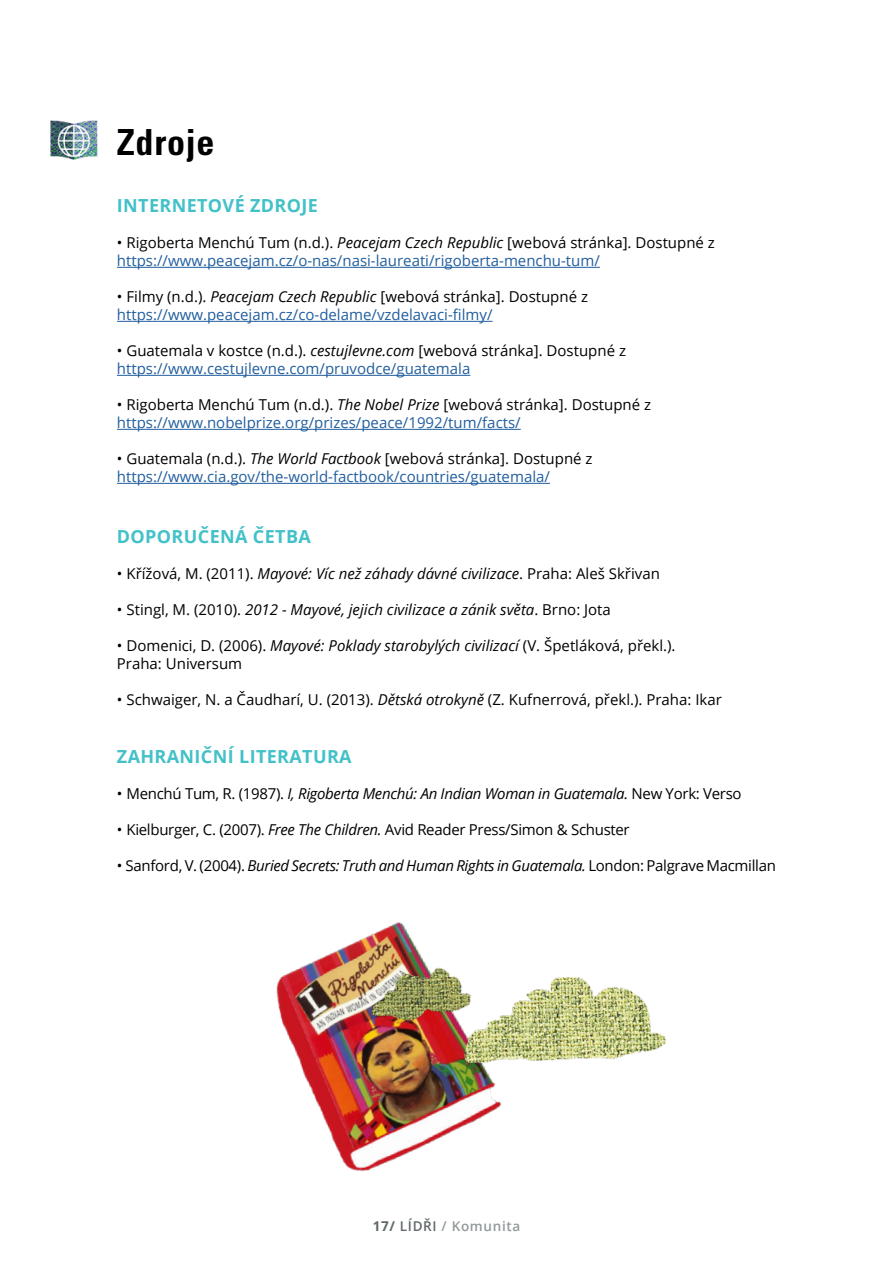
<style>
.page{position:relative;width:893px;height:1263px;background:#fff}
.page>*{position:absolute;margin:0;border:0;box-sizing:border-box;transform-origin:0 0}
.t1{font:700 condensed 36px "Univers CE";letter-spacing:.02em;color:#000}
.t2{font:700 18px "Open Sans";letter-spacing:.02em;color:#42c1c8}
.t3{font:15px/18px "Open Sans";color:#215e9e}
.t4{font:15px/18px "Open Sans";color:#000}
.t5{font:italic 15px "Open Sans";letter-spacing:-.02em;color:#000}
.t6{font:15px "Open Sans";letter-spacing:-.02em;color:#000}
.t7{font:italic 15px "Open Sans";color:#000}
.t8{font:600 13.5px "Open Sans";letter-spacing:.05em;color:#91999a}
.s1{color:#000}
.s2{font-style:italic;color:#000}
.s3{font-style:italic}
.s4{color:#215e9e}
.s5{font-style:normal}
.s6{font-weight:700;color:#606869}
.s7{color:#606869}
</style>
<div class="page">
<hr style="left:117px;top:267px;width:483px;height:1px;background:#215e9e">
<hr style="left:117px;top:321px;width:376px;height:1px;background:#215e9e">
<hr style="left:117px;top:375px;width:353px;height:1px;background:#215e9e">
<hr style="left:117px;top:429px;width:404px;height:1px;background:#215e9e">
<hr style="left:117px;top:483px;width:433px;height:1px;background:#215e9e">
<img style="left:276px;top:922px;width:226px;height:250px">
<img style="left:50px;top:120px;width:48px;height:40px">
<img style="left:353px;top:947px;width:313px;height:127px">
<h1 class="t1" style="left:117px;top:122px;width:99px">Zdroje</h1>
<p class="t2" style="left:117px;top:193px;width:203px">INTERNETOVÉ ZDROJE</p>
<p class="t3" style="left:117px;top:233px;width:599px"><span class="s1">• Rigoberta Menchú Tum (n.d.).</span> <span class="s2">Peacejam Czech Republic</span> <span class="s1">[webová stránka]. Dostupné z </span>https://www.peacejam.cz/o-nas/nasi-laureati/rigoberta-menchu-tum/</p>
<p class="t3" style="left:117px;top:287px;width:473px"><span class="s1">• Filmy (n.d.).</span> <span class="s2">Peacejam Czech Republic</span> <span class="s1">[webová stránka]. Dostupné z </span>https://www.peacejam.cz/co-delame/vzdelavaci-filmy/</p>
<p class="t4" style="left:117px;top:341px;width:511px">• Guatemala v kostce (n.d.). <span class="s3">cestujlevne.com</span> [webová stránka]. Dostupné z <span class="s4">https://www.cestujlevne.com/pruvodce/guatemala</span></p>
<p class="t3" style="left:117px;top:395px;width:536px"><span class="s1">• Rigoberta Menchú Tum (n.d.).</span> <span class="s2">The Nobel Prize</span> <span class="s1">[webová stránka]. Dostupné z </span>https://www.nobelprize.org/prizes/peace/1992/tum/facts/</p>
<p class="t3" style="left:117px;top:449px;width:477px"><span class="s1">• Guatemala (n.d.).</span> <span class="s2">The World Factbook</span> <span class="s1">[webová stránka]. Dostupné z </span>https://www.cia.gov/the-world-factbook/countries/guatemala/</p>
<p class="t2" style="left:117px;top:524px;width:195px">DOPORUČENÁ ČETBA</p>
<p class="t4" style="left:117px;top:565px;width:544px">• Křížová, M. (2011). <span class="s3">Mayové: Víc než záhady dávné civilizace</span>. Praha: Aleš Skřivan</p>
<p class="t7" style="left:117px;top:600px;width:495px"><span class="s5">• Stingl, M. (2010).</span> 2012 - Mayové, jejich civilizace a zánik světa<span class="s5">. Brno: Jota</span></p>
<p class="t4" style="left:117px;top:637px;width:560px">• Domenici, D. (2006). <span class="s3">Mayové: Poklady starobylých civilizací</span> (V. Špetláková, překl.).<br>Praha: Universum</p>
<p class="t4" style="left:117px;top:691px;width:606px">• Schwaiger, N. a Čaudharí, U. (2013). <span class="s3">Dětská otrokyně</span> (Z. Kufnerrová, překl.). Praha: Ikar</p>
<p class="t2" style="left:117px;top:744px;width:236px">ZAHRANIČNÍ LITERATURA</p>
<p class="t5" style="left:117px;top:783px;width:626px"><span class="s5">• Menchú Tum, R. (1987).</span> I, Rigoberta Menchú: An Indian Woman in Guatemala. <span class="s5">New York: Verso</span></p>
<p class="t6" style="left:117px;top:819px;width:514px">• Kielburger, C. (2007). <span class="s3">Free The Children.</span> Avid Reader Press/Simon &amp; Schuster</p>
<p class="t5" style="left:117px;top:855px;width:661px"><span class="s5">• Sanford, V. (2004).</span> Buried Secrets: Truth and Human Rights in Guatemala. <span class="s5">London: Palgrave Macmillan</span></p>
<p class="t8" style="left:373px;top:1216px;width:149px"><span class="s6">17/</span> <span class="s7">LÍDŘI</span> / Komunita</p>
</div>
